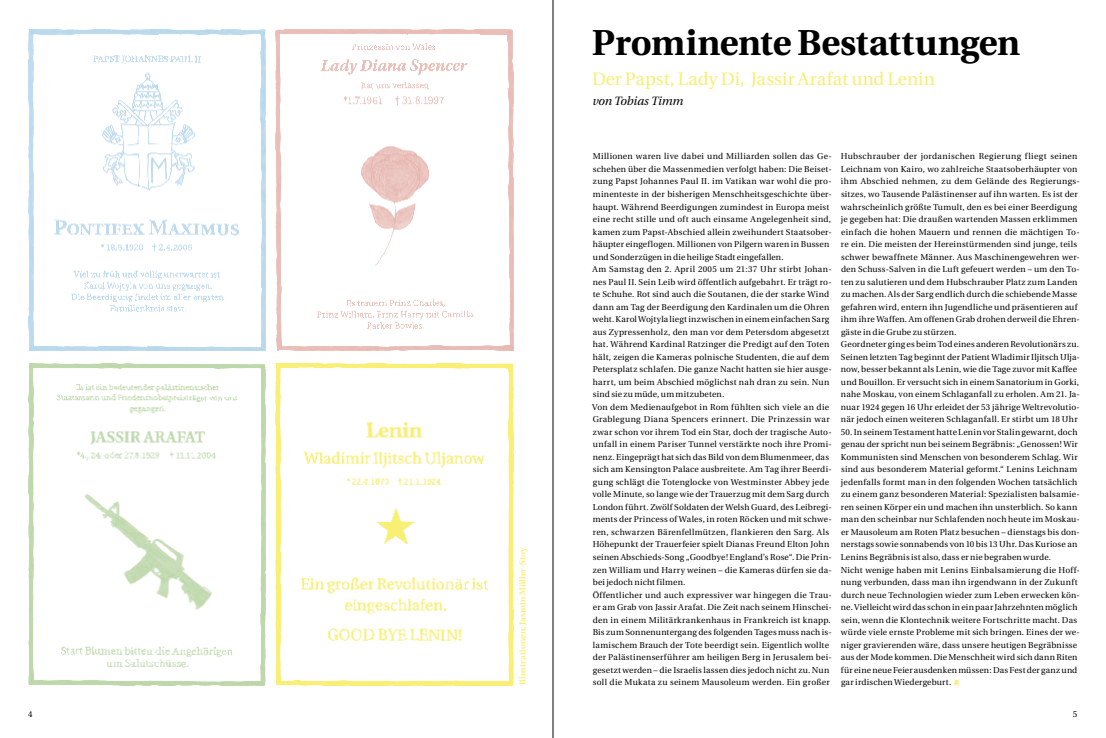
<style>
.page{position:relative;width:1106px;height:738px;background:#fff}
.page>*{position:absolute;margin:0;border:0;box-sizing:border-box;transform-origin:0 0}
.t1{font:700 36px "Utopia";letter-spacing:-.01em;color:#000}
.t2{font:18px "Utopia";color:#f8ee73}
.t3{font:italic 12px "Utopia";letter-spacing:-.01em;color:#000}
.t4{font:8.5px/12.5px "Utopia";letter-spacing:.02em;color:#000}
.t5{font:600 8.5px "Utopia";letter-spacing:.01em;color:#f8ee73}
</style>
<div class="page">
<svg style="left:953px;top:679px;width:6px;height:6px"></svg>
<img style="left:275px;top:29px;width:238px;height:321px">
<img style="left:28px;top:363px;width:237px;height:321px">
<img style="left:275px;top:362px;width:238px;height:322px">
<img style="left:28px;top:28px;width:238px;height:322px">
<hr style="left:553px;top:0;width:1px;height:737px;background:#000">
<p class="t5" style="left:517px;top:684px;width:139px;rotate:-90deg">Illustrationen: Jasmin Müller-Stoy</p>
<h1 class="t1" style="left:592px;top:22px;width:430px">Prominente Bestattungen</h1>
<h2 class="t2" style="left:592px;top:69px;width:344px">Der Papst, Lady Di, Jassir Arafat und Lenin</h2>
<h3 class="t3" style="left:592px;top:95px;width:92px">von Tobias Timm</h3>
<p class="t4" style="left:592px;top:150px;width:241px">Millionen waren live dabei und Milliarden sollen das Ge&shy;schehen über die Massenmedien verfolgt haben: Die Beiset&shy;zung Papst Johannes Paul II. im Vatikan war wohl die pro&shy;minenteste in der bisherigen Menschheitsgeschichte über&shy;haupt. Während Beerdigungen zumindest in Europa meist eine recht stille und oft auch einsame Angelegenheit sind, kamen zum Papst-Abschied allein zweihundert Staatsober&shy;häupter eingeflogen. Millionen von Pilgern waren in Bussen und Sonderzügen in die heilige Stadt eingefallen.<br>Am Samstag den 2. April 2005 um 21:37 Uhr stirbt Johan&shy;nes Paul II. Sein Leib wird öffentlich aufgebahrt. Er trägt ro&shy;te Schuhe. Rot sind auch die Soutanen, die der starke Wind dann am Tag der Beerdigung den Kardinalen um die Ohren weht. Karol Wojtyla liegt inzwischen in einem einfachen Sarg aus Zypressenholz, den man vor dem Petersdom abgesetzt hat. Während Kardinal Ratzinger die Predigt auf den Toten hält, zeigen die Kameras polnische Studenten, die auf dem Petersplatz schlafen. Die ganze Nacht hatten sie hier ausge&shy;harrt, um beim Abschied möglichst nah dran zu sein. Nun sind sie zu müde, um mitzubeten.<br>Von dem Medienaufgebot in Rom fühlten sich viele an die Grablegung Diana Spencers erinnert. Die Prinzessin war zwar schon vor ihrem Tod ein Star, doch der tragische Auto&shy;unfall in einem Pariser Tunnel verstärkte noch ihre Promi&shy;nenz. Eingeprägt hat sich das Bild von dem Blumenmeer, das sich am Kensington Palace ausbreitete. Am Tag ihrer Beerdi&shy;gung schlägt die Totenglocke von Westminster Abbey jede volle Minute, so lange wie der Trauerzug mit dem Sarg durch London führt. Zwölf Soldaten der Welsh Guard, des Leibregi&shy;ments der Princess of Wales, in roten Röcken und mit schwe&shy;ren, schwarzen Bärenfellmützen, flankieren den Sarg. Als Höhepunkt der Trauerfeier spielt Dianas Freund Elton John seinen Abschieds-Song „Goodbye! England’s Rose“. Die Prin&shy;zen William und Harry weinen – die Kameras dürfen sie da&shy;bei jedoch nicht filmen.<br>Öffentlicher und auch expressiver war hingegen die Trau&shy;er am Grab von Jassir Arafat. Die Zeit nach seinem Hinschei&shy;den in einem Militärkrankenhaus in Frankreich ist knapp.<br>Bis zum Sonnenuntergang des folgenden Tages muss nach is&shy;lamischem Brauch der Tote beerdigt sein. Eigentlich wollte der Palästinenserführer am heiligen Berg in Jerusalem bei&shy;gesetzt werden – die Israelis lassen dies jedoch nicht zu. Nun soll die Mukata zu seinem Mausoleum werden. Ein großer</p>
<p class="t4" style="left:840px;top:150px;width:240px">Hubschrauber der jordanischen Regierung fliegt seinen Leichnam von Kairo, wo zahlreiche Staatsoberhäupter von ihm Abschied nehmen, zu dem Gelände des Regierungs&shy;sitzes, wo Tausende Palästinenser auf ihn warten. Es ist der wahrscheinlich größte Tumult, den es bei einer Beerdigung je gegeben hat: Die draußen wartenden Massen erklimmen einfach die hohen Mauern und rennen die mächtigen To&shy;re ein. Die meisten der Hereinstürmenden sind junge, teils schwer bewaffnete Männer. Aus Maschinengewehren wer&shy;den Schuss-Salven in die Luft gefeuert werden – um den To&shy;ten zu salutieren und dem Hubschrauber Platz zum Landen zu machen. Als der Sarg endlich durch die schiebende Masse gefahren wird, entern ihn Jugendliche und präsentieren auf ihm ihre Waffen. Am offenen Grab drohen derweil die Ehren&shy;gäste in die Grube zu stürzen.<br>Geordneter ging es beim Tod eines anderen Revolutionärs zu.<br>Seinen letzten Tag beginnt der Patient Wladimir Iljitsch Ulja&shy;now, besser bekannt als Lenin, wie die Tage zuvor mit Kaffee und Bouillon. Er versucht sich in einem Sanatorium in Gorki, nahe Moskau, von einem Schlaganfall zu erholen. Am 21. Ja&shy;nuar 1924 gegen 16 Uhr erleidet der 53 jährige Weltrevolutio&shy;när jedoch einen weiteren Schlaganfall. Er stirbt um 18 Uhr</p>
<p class="t4" style="left:840px;top:425px;width:240px">50. In seinem Testament hatte Lenin vor Stalin gewarnt, doch genau der spricht nun bei seinem Begräbnis: „Genossen! Wir Kommunisten sind Menschen von besonderem Schlag. Wir sind aus besonderem Material geformt.“ Lenins Leichnam jedenfalls formt man in den folgenden Wochen tatsächlich zu einem ganz besonderen Material: Spezialisten balsamie&shy;ren seinen Körper ein und machen ihn unsterblich. So kann man den scheinbar nur Schlafenden noch heute im Moskau&shy;er Mausoleum am Roten Platz besuchen – dienstags bis don&shy;nerstags sowie sonnabends von 10 bis 13 Uhr. Das Kuriose an Lenins Begräbnis ist also, dass er nie begraben wurde.<br>Nicht wenige haben mit Lenins Einbalsamierung die Hoff&shy;nung verbunden, dass man ihn irgendwann in der Zukunft durch neue Technologien wieder zum Leben erwecken kön&shy;ne. Vielleicht wird das schon in ein paar Jahrzehnten möglich sein, wenn die Klontechnik weitere Fortschritte macht. Das würde viele ernste Probleme mit sich bringen. Eines der we&shy;niger gravierenden wäre, dass unsere heutigen Begräbnisse aus der Mode kommen. Die Menschheit wird sich dann Riten für eine neue Feier ausdenken müssen: Das Fest der ganz und gar irdischen Wiedergeburt.</p>
<p class="t4" style="left:28px;top:707px;width:6px">4</p>
<p class="t4" style="left:1072px;top:707px;width:6px">5</p>
</div>
